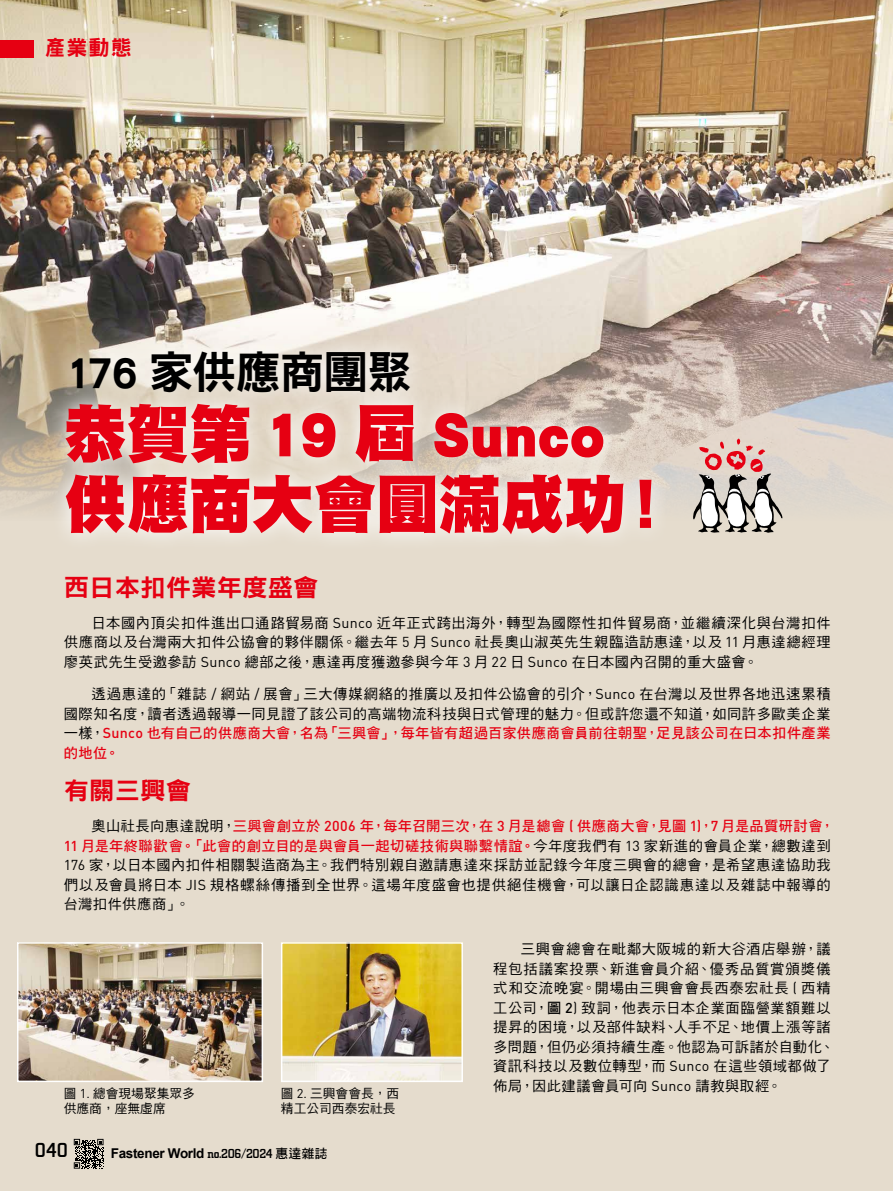
<style>
.page{position:relative;width:893px;height:1191px;background:#e5dccd}
.page>*{position:absolute;margin:0;border:0;box-sizing:border-box;transform-origin:0 0}
.t1{font:63px/70.5px "DF Hei Std W12";letter-spacing:-.005em;color:#e60012}
.t2{font:45px "DF Hei Std W9";letter-spacing:-.03em;color:#000}
.t3{font:24.15px "DF Hei Std W9";color:#e60012;scale:1.05 1}
.t4{font:21px "DF Hei Std W9";color:#e60012}
.t5{font:500 21px "City D";color:#000}
.t6{font:14.25px/19.5px "DF Hei Std W5";letter-spacing:.045em;color:#000;text-align:justify}
.t7{font:14.25px/19.5px "DF Hei Std W7";letter-spacing:.025em;color:#e60012}
.t8{font:700 13.5px "Arial";letter-spacing:-.025em;color:#000}
.t9{font:12.75px/15.3px "DF Hei Std W5";color:#000}
.s1{font-family:"DIN Pro"}
.s2{font-family:"DF Hei Std W5";color:#000}
.s3{font-family:"DIN Pro";font-weight:500}
.s4{font-family:"DIN Pro";color:#000}
.s5{font-family:"DF Hei Std W7"}
.s6{font-family:"City D";font-weight:500}
.s7{font-family:"DF Hei Std W7";font-weight:400;font-size:12.75px}
</style>
<div class="page">
<img style="left:0;top:0;width:893px;height:519px">
<div style="left:0;top:40px;width:34px;height:17px;background:#e60012"></div>
<svg style="left:74px;top:1138px;width:30px;height:30px"></svg>
<svg style="left:693px;top:438px;width:89px;height:95px"></svg>
<svg style="left:47px;top:332px;width:624px;height:207px"></svg>
<img style="left:20px;top:945px;width:240px;height:134px">
<div style="left:17px;top:942px;width:246px;height:140px;border:2px solid #fff"></div>
<img style="left:284px;top:945px;width:176px;height:134px">
<div style="left:281px;top:942px;width:182px;height:140px;border:2px solid #fff"></div>
<h3 class="t4" style="left:45px;top:36px;width:89px">產業動態</h3>
<h2 class="t2" style="left:64px;top:348px;width:350px">176 家供應商團聚</h2>
<h1 class="t1" style="left:64px;top:397px;width:615px">恭賀第 19 屆 Sunco供應商大會圓滿成功！</h1>
<h3 class="t3" style="left:64px;top:574px;width:244px">西日本扣件業年度盛會</h3>
<p class="t6" style="left:64px;top:613px;width:768px;text-indent:28px">日本國內頂尖扣件進出口通路貿易商 <span class="s1">Sunco</span> 近年正式跨出海外，轉型為國際性扣件貿易商，並繼續深化與台灣扣件供應商以及台灣兩大扣件公協會的夥伴關係。繼去年 <span class="s1">5</span> 月 <span class="s1">Sunco</span> 社長奧山淑英先生親臨造訪惠達，以及 <span class="s1">11</span> 月惠達總經理廖英武先生受邀參訪 <span class="s1">Sunco</span> 總部之後，惠達再度獲邀參與今年 <span class="s1">3</span> 月 <span class="s1">22</span> 日 <span class="s1">Sunco</span> 在日本國內召開的重大盛會。</p>
<p class="t6" style="left:64px;top:684px;width:768px;text-align:right">透過惠達的「雜誌 <span class="s1">/</span> 網站 <span class="s1">/</span> 展會」三大傳媒網絡的推廣以及扣件公協會的引介，<span class="s1">Sunco</span> 在台灣以及世界各地迅速累積<br>國際知名度，讀者透過報導一同見證了該公司的高端物流科技與日式管理的魅力。但或許您還不知道，如同許多歐美企業</p>
<p class="t7" style="left:64px;top:723px;width:768px"><span class="s2">一樣，</span><span class="s3">Sunco</span> 也有自己的供應商大會，名為「三興會」，每年皆有超過百家供應商會員前往朝聖，足見該公司在日本扣件產業的地位。</p>
<h3 class="t3" style="left:64px;top:777px;width:123px">有關三興會</h3>
<p class="t7" style="left:64px;top:816px;width:772px;text-align:right"><span class="s2">奧山社長向惠達說明，</span>三興會創立於 <span class="s3">2006</span> 年，每年召開三次，在 <span class="s3">3</span> 月是總會 <span class="s3">(</span> 供應商大會，見圖 <span class="s3">1)</span>，<span class="s3">7</span> 月是品質研討會，<br><span class="s3">11</span> 月是年終聯歡會。「此會的創立目的是與會員一起切磋技術與聯繫情誼。<span class="s2">今年度我們有</span> <span class="s4">13</span> <span class="s2">家新進的會員企業，總數達到</span></p>
<p class="t6" style="left:64px;top:855px;width:768px"><span class="s1">176</span> 家，以日本國內扣件相關製造商為主。我們特別親自邀請惠達來採訪並記錄今年度三興會的總會，是希望惠達協助我們以及會員將日本 <span class="s1">JIS</span> 規格螺絲傳播到全世界。這場年度盛會也提供絕佳機會，可以讓日企認識惠達以及雜誌中報導的台灣扣件供應商」。</p>
<p class="t6" style="left:493px;top:939px;width:342px;text-align:left;text-indent:28px">三興會總會在毗鄰大阪城的新大谷酒店舉辦，議程包括議案投票、新進會員介紹、優秀品質賞頒獎儀式和交流晚宴。開場由三興會會長西泰宏社長 <span class="s1">(</span> 西精工公司，<span class="s5">圖</span> <span class="s3">2</span><span class="s1">)</span> 致詞，他表示日本企業面臨營業額難以提昇的困境，以及部件缺料、人手不足、地價上漲等諸多問題，但仍必須持續生產。他認為可訴諸於自動化、資訊科技以及數位轉型，而 <span class="s1">Sunco</span> 在這些領域都做了</p>
<p class="t9" style="left:64px;top:1085px;width:133px">圖 <span class="s1">1.</span> 總會現場聚集眾多</p>
<p class="t6" style="left:493px;top:1075px;width:290px">佈局，因此建議會員可向 <span class="s1">Sunco</span> 請教與取經。</p>
<p class="t9" style="left:281px;top:1085px;width:120px">圖 <span class="s1">2.</span> 三興會會長，西精工公司西泰宏社長</p>
<p class="t9" style="left:64px;top:1100px;width:103px">供應商，座無虛席</p>
<h3 class="t5" style="left:35px;top:1138px;width:35px">040</h3>
<p class="t8" style="left:111px;top:1144px;width:218px">Fastener World <span class="s6">no.206/2024</span> <span class="s7">惠達雜誌</span></p>
</div>
